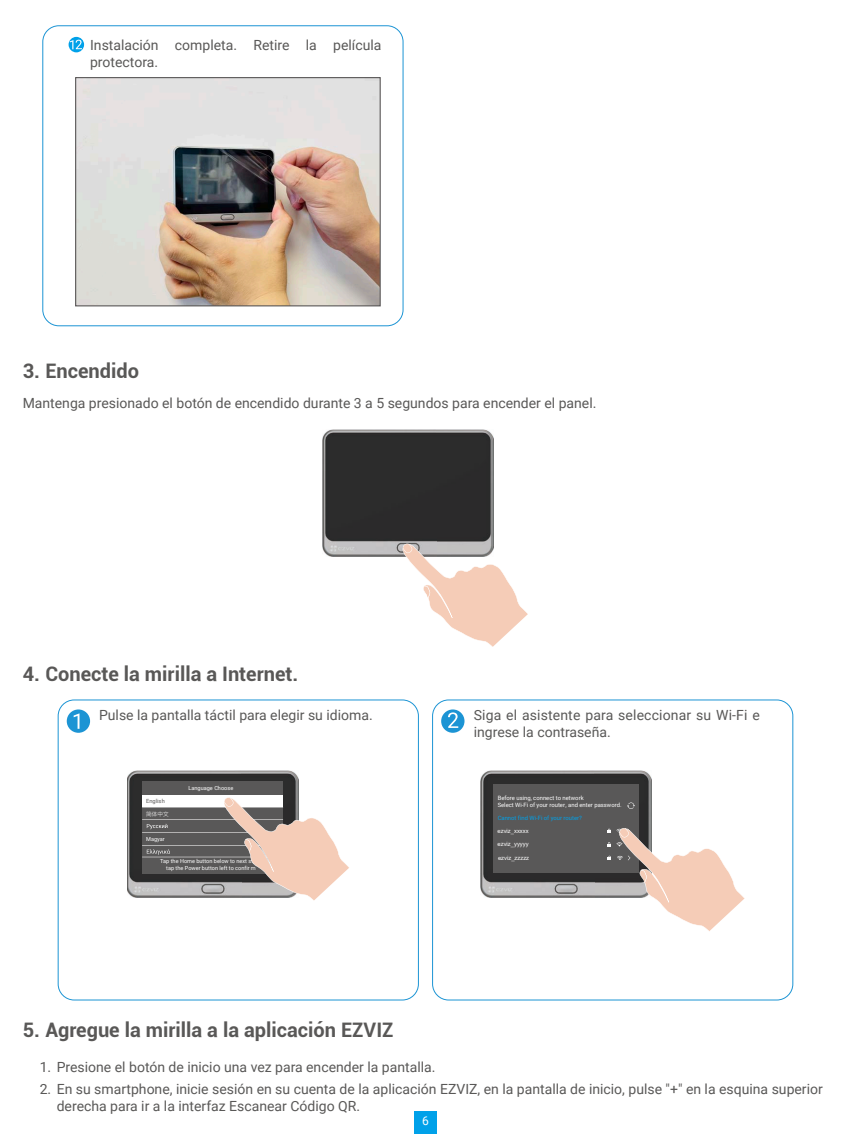
<style>
.page{position:relative;width:851px;height:1134px;background:#fff}
.page>*{position:absolute;margin:0;border:0;box-sizing:border-box;transform-origin:0 0}
.t1{font:700 20px "Roboto";color:#595857}
.t2{font:14px/16.8px "Roboto";color:#595857}
.t3{font:12px "Roboto";color:#fff}
.t4{font:5.8px/7px "Roboto";color:#fff}
.t5{font:5.8px "Arial";color:#fff}
.t6{font:5.8px "Roboto";color:#00a1e9}
.t7{font:5.6px/6.6px "Roboto";color:#fff;text-align:center}
.t8{font:5.6px "Roboto";color:#595858}
.t9{font:5.6px "FZLTXHJW GB1 0";color:#fff}
</style>
<div class="page">
<div style="left:414px;top:1111px;width:23px;height:23px;background:#00a1e9"></div>
<img style="left:77px;top:79px;width:301px;height:225px">
<svg style="left:69px;top:37px;width:15px;height:15px"></svg>
<div style="left:43px;top:26px;width:360px;height:300px;border:1px solid #1c94d4;border-radius:16px"></div>
<div style="left:75px;top:77px;width:305px;height:229px;border:1px solid #595757"></div>
<svg style="left:70px;top:40px;width:12px;height:9px"></svg>
<img style="left:323px;top:429px;width:170px;height:127px">
<svg style="left:402px;top:544px;width:126px;height:103px"></svg>
<div style="left:58px;top:700px;width:360px;height:300px;border:1px solid #1c94d4;border-radius:16px"></div>
<div style="left:67px;top:709px;width:23px;height:24px;background:#1c94d4;border-radius:50%"></div>
<svg style="left:74px;top:713px;width:5px;height:16px"></svg>
<div style="left:441px;top:709px;width:23px;height:24px;background:#1c94d4;border-radius:50%"></div>
<svg style="left:448px;top:712px;width:10px;height:16px"></svg>
<div style="left:432px;top:700px;width:361px;height:300px;border:1px solid #1c94d4;border-radius:16px"></div>
<img style="left:127px;top:771px;width:171px;height:126px">
<div style="left:142px;top:782px;width:141px;height:92px;background:#595858"></div>
<svg style="left:147px;top:824px;width:20px;height:5px"></svg>
<svg style="left:147px;top:849px;width:23px;height:6px"></svg>
<hr style="left:142px;top:857px;width:141px;height:1px;background:#fff">
<hr style="left:142px;top:845px;width:141px;height:1px;background:#fff">
<hr style="left:142px;top:832px;width:141px;height:1px;background:#fff">
<hr style="left:142px;top:819px;width:141px;height:1px;background:#fff">
<hr style="left:142px;top:807px;width:141px;height:1px;background:#fff">
<div style="left:142px;top:796px;width:141px;height:11px;background:#fff"></div>
<svg style="left:224px;top:797px;width:125px;height:104px"></svg>
<img style="left:480px;top:771px;width:171px;height:126px">
<div style="left:493px;top:784px;width:145px;height:89px;background:#595858"></div>
<svg style="left:627px;top:802px;width:7px;height:7px"></svg>
<svg style="left:607px;top:828px;width:137px;height:103px"></svg>
<p class="t2" style="left:90px;top:36px;width:293px">Instalación completa. Retire la película protectora.</p>
<h1 class="t1" style="left:23px;top:356px;width:118px">3. Encendido</h1>
<p class="t2" style="left:23px;top:394px;width:575px">Mantenga presionado el botón de encendido durante 3 a 5 segundos para encender el panel.</p>
<h1 class="t1" style="left:23px;top:660px;width:274px">4. Conecte la mirilla a Internet.</h1>
<p class="t2" style="left:99px;top:706px;width:275px">Pulse la pantalla táctil para elegir su idioma.</p>
<p class="t2" style="left:473px;top:706px;width:287px">Siga el asistente para seleccionar su Wi-Fi e ingrese la contraseña.</p>
<p class="t8" style="left:146px;top:797px;width:20px">English</p>
<p class="t9" style="left:146px;top:811px;width:24px">简体中文</p>
<p class="t7" style="left:146px;top:835px;width:20px">Magyar</p>
<p class="t7" style="left:188px;top:785px;width:46px">Language Choose</p>
<p class="t7" style="left:160px;top:857px;width:102px">Tap the Home button below to next stop, tap the Power button left to confir m</p>
<p class="t4" style="left:497px;top:794px;width:125px">Before using, connect to network<br>Select Wi-Fi of your router, and enter password.</p>
<p class="t6" style="left:497px;top:814px;width:86px">Cannot find Wi-Fi of your router?</p>
<p class="t5" style="left:497px;top:827px;width:33px">ezviz_xxxxx</p>
<p class="t5" style="left:497px;top:840px;width:33px">ezviz_yyyyy</p>
<p class="t5" style="left:498px;top:853px;width:33px">ezviz_zzzzz</p>
<h1 class="t1" style="left:23px;top:1015px;width:372px">5. Agregue la mirilla a la aplicación EZVIZ</h1>
<p class="t2" style="left:40px;top:1058px;width:397px">1. Presione el botón de inicio una vez para encender la pantalla.</p>
<p class="t2" style="left:57px;top:1080px;width:767px;text-indent:-17px">2. En su smartphone, inicie sesión en su cuenta de la aplicación EZVIZ, en la pantalla de inicio, pulse "+" en la esquina superior derecha para ir a la interfaz Escanear Código QR.</p>
<p class="t3" style="left:422px;top:1112px;width:8px">6</p>
</div>
